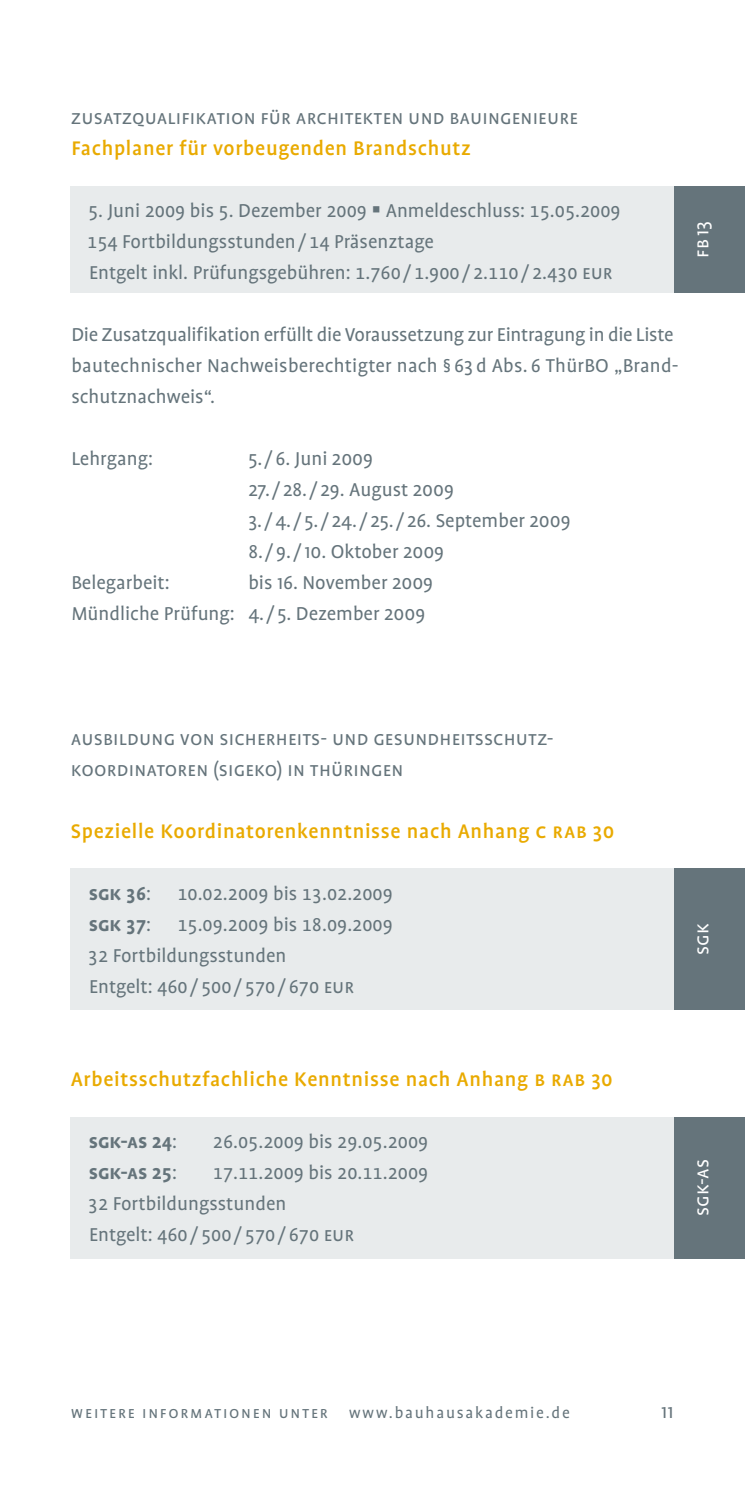
<style>
.page{position:relative;width:745px;height:1489px;background:#fff}
.page>*{position:absolute;margin:0;border:0;box-sizing:border-box;transform-origin:0 0}
.t1{font:500 22.5px "Profile OT";letter-spacing:.03em;color:#e9aa00}
.t2{font:21.25px/31px "Profile OT";color:#65747b}
.t3{font:700 21.25px "Profile OT";color:#65747b}
.t4{font:21.25px "Profile OT";color:#fff}
.t5{font:17.5px "Profile OT";letter-spacing:.1em;color:#65747b}
.s1{font-weight:700}
.s2{font-weight:400}
</style>
<div class="page">
<div style="left:71px;top:186px;width:602px;height:106px;background:#e8ebec"></div>
<div style="left:673px;top:186px;width:71px;height:106px;background:#65747b"></div>
<div style="left:71px;top:868px;width:602px;height:142px;background:#e8ebec"></div>
<div style="left:673px;top:868px;width:71px;height:142px;background:#65747b"></div>
<div style="left:673px;top:1116px;width:71px;height:142px;background:#65747b"></div>
<div style="left:71px;top:1116px;width:602px;height:142px;background:#e8ebec"></div>
<p class="t2" style="left:71px;top:102px;width:508px">Zusatzqualifikation fü r Arch itekten und Bauingenieure</p>
<p class="t1" style="left:71px;top:135px;width:400px">Fachplaner für vorbeugenden Brandschutz</p>
<p class="t2" style="left:87px;top:195px;width:534px">5. Juni 2009 bis 5. Dezember 2009 Anmeldeschluss: 15.05.2009<br>154 Fortbildungsstunden/ 14 Präsenztage<br>Entgelt inkl. Prüfungsgebühren: 1.760 / 1.900 / 2.110 / 2.430 EUR</p>
<p class="t2" style="left:71px;top:319px;width:608px">Die Zusatzqualifikation erfüllt die Voraussetzung zur Eintragung in die Liste bautechnischer Nachweisberechtigter nach § 63 d Abs. 6 ThürBO „Brand&shy;schutznachweis“.</p>
<p class="t2" style="left:71px;top:443px;width:83px">Lehrgang:</p>
<p class="t2" style="left:248px;top:443px;width:323px">5./ 6. Juni 2009<br>27./ 28./ 29. August 2009<br>3./4./ 5./ 24./ 25./ 26. September 2009<br>8./ 9./10. Oktober 2009</p>
<p class="t2" style="left:71px;top:567px;width:100px">Belegarbeit:</p>
<p class="t2" style="left:71px;top:567px;width:363px;text-indent:177px">bis 16. November 2009<br>Mündliche Prüfung: 4./ 5. Dezember 2009</p>
<p class="t4" style="left:689px;top:257px;width:38px;rotate:-90deg">FB 13</p>
<p class="t2" style="left:71px;top:723px;width:484px">Ausbildung von Sich erh eits- und Gesundh eitssch utz-<br>Koordinatoren (SIGE</p>
<p class="t2" style="left:254px;top:754px;width:151px">KO) in Thü ringen</p>
<p class="t1" style="left:71px;top:818px;width:493px">Spezielle Koordinatorenkenntnisse nach Anhang C RAB</p>
<p class="t1" style="left:592px;top:818px;width:23px">30</p>
<p class="t2" style="left:88px;top:878px;width:306px"><span class="s1">SGK 36</span>: 10.02.2009 bis 13.02.2009<br><span class="s1">SGK 37</span>: 15.09.2009 bis 18.09.2009<br>32 Fortbildungsstunden<br>Entgelt: 460 / 500 / 570 / 670 EUR</p>
<p class="t1" style="left:71px;top:1066px;width:492px">Arbeitsschutzfachliche Kenntnisse nach Anhang B RAB</p>
<p class="t1" style="left:591px;top:1066px;width:23px">30</p>
<p class="t3" style="left:89px;top:1129px;width:90px">SGK-AS 24<span class="s2">:</span></p>
<p class="t2" style="left:213px;top:1126px;width:217px">26.05.2009 bis 29.05.2009</p>
<p class="t3" style="left:89px;top:1160px;width:90px">SGK-AS 25<span class="s2">:</span></p>
<p class="t2" style="left:88px;top:1157px;width:342px;text-indent:125px">17.11.2009 bis 20.11.2009<br>32 Fortbildungsstunden<br>Entgelt: 460 / 500 / 570 / 670 EUR</p>
<p class="t4" style="left:689px;top:955px;width:33px;rotate:-90deg">SGK</p>
<p class="t4" style="left:689px;top:1215px;width:56px;rotate:-90deg">SGK-AS</p>
<p class="t5" style="left:71px;top:1402px;width:500px">Weitere I nformationen unter www.bauhausakademie.de</p>
<p class="t2" style="left:660px;top:1396px;width:14px">11</p>
</div>
